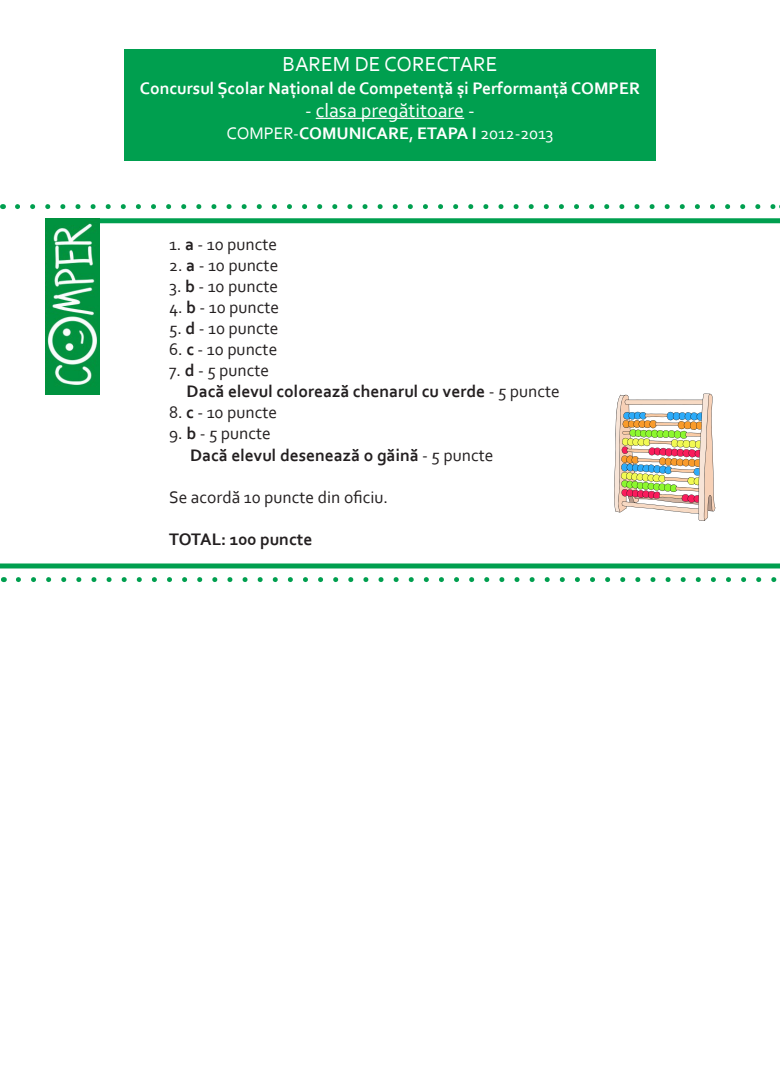
<style>
.page{position:relative;width:780px;height:1088px;background:#fff}
.page>*{position:absolute;margin:0;border:0;box-sizing:border-box;transform-origin:0 0}
.t1{font:21.25px "Corbel";color:#fff}
.t2{font:20px "Corbel";color:#fff}
.t3{font:17.5px "Corbel";color:#231f20}
.t4{font:700 17.5px "Corbel";color:#231f20}
.t5{font:700 17.5px "Corbel";color:#fff}
.t6{font:17.5px "Corbel";color:#fff}
.s1{font-weight:700}
.s2{font-weight:400}
</style>
<div class="page">
<div style="left:0;top:563px;width:780px;height:5px;background:#009f4f"></div>
<div style="left:46px;top:218px;width:734px;height:5px;background:#009f4f"></div>
<img style="left:46px;top:218px;width:53px;height:177px">
<svg style="left:17px;top:204px;width:763px;height:5px"></svg>
<svg style="left:18px;top:577px;width:759px;height:5px"></svg>
<img style="left:614px;top:393px;width:101px;height:128px">
<div style="left:124px;top:49px;width:532px;height:112px;background:#009f4f"></div>
<hr style="left:316px;top:118px;width:148px;height:1px;background:#fff">
<p class="t1" style="left:282px;top:51px;width:216px">BAREM DE CORECTARE</p>
<p class="t5" style="left:140px;top:77px;width:501px">Concursul Școlar Național de Competență și Performanță COMPER</p>
<p class="t2" style="left:305px;top:97px;width:171px">- clasa pregătitoare -</p>
<p class="t6" style="left:226px;top:122px;width:328px">COMPER-<span class="s1">COMUNICARE</span>, <span class="s1">ETAPA I</span> 2012-2013</p>
<p class="t3" style="left:169px;top:234px;width:110px">1. <span class="s1">a</span> - 10 puncte</p>
<p class="t3" style="left:169px;top:255px;width:111px">2. <span class="s1">a</span> - 10 puncte</p>
<p class="t3" style="left:169px;top:276px;width:111px">3. <span class="s1">b</span> - 10 puncte</p>
<p class="t3" style="left:169px;top:297px;width:112px">4. <span class="s1">b</span> - 10 puncte</p>
<p class="t3" style="left:169px;top:318px;width:111px">5. <span class="s1">d</span> - 10 puncte</p>
<p class="t3" style="left:169px;top:339px;width:110px">6. <span class="s1">c</span> - 10 puncte</p>
<p class="t3" style="left:169px;top:360px;width:102px">7. <span class="s1">d</span> - 5 puncte</p>
<p class="t4" style="left:187px;top:381px;width:375px">Dacă elevul colorează chenarul cu verde <span class="s2">- 5 puncte</span></p>
<p class="t3" style="left:169px;top:402px;width:110px">8. <span class="s1">c</span> - 10 puncte</p>
<p class="t3" style="left:169px;top:423px;width:103px">9. <span class="s1">b</span> - 5 puncte</p>
<p class="t4" style="left:190px;top:444px;width:305px">Dacă elevul desenează o găină <span class="s2">- 5 puncte</span></p>
<p class="t3" style="left:169px;top:486px;width:220px">Se acordă 10 puncte din oficiu.</p>
<p class="t4" style="left:169px;top:528px;width:145px">TOTAL: 100 puncte</p>
</div>
